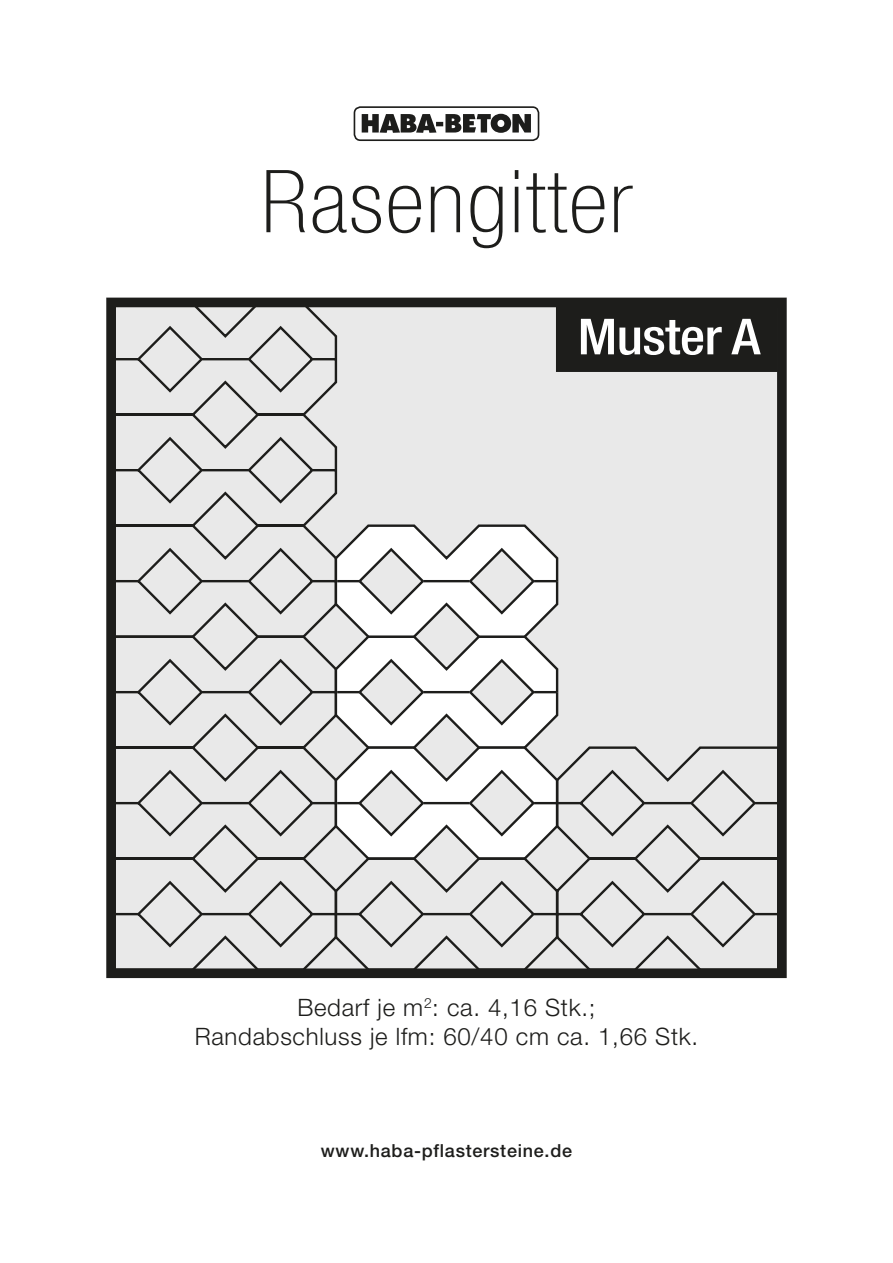
<style>
.page{position:relative;width:893px;height:1263px;background:#fff}
.page>*{position:absolute;margin:0;border:0;box-sizing:border-box;transform-origin:0 0}
.t1{font:100 condensed 87px "Helvetica Neue LT Pro";letter-spacing:.02em;color:#1d1d1b;scale:1.1 1}
.t2{font:500 condensed 49.8px "Helvetica Neue LT Pro";letter-spacing:-.01em;color:#fff;scale:1.1 1}
.t3{font:300 24px/28.8px "Helvetica Neue LT Pro";letter-spacing:.03em;color:#1d1d1b;text-align:center}
.t4{font:500 18px "Helvetica Neue LT Pro";letter-spacing:.04em;color:#1d1d1b}
</style>
<div class="page">
<div style="left:106px;top:298px;width:681px;height:680px;border:10px solid #1d1d1b"></div>
<svg style="left:112px;top:300px;width:669px;height:672px;background:#d8d8d8"></svg>
<svg style="left:333px;top:522px;width:226px;height:339px"></svg>
<hr style="left:423px;top:580px;width:46px;height:2px;background:#1d1d1b">
<hr style="left:337px;top:580px;width:23px;height:2px;background:#1d1d1b">
<hr style="left:534px;top:580px;width:23px;height:2px;background:#1d1d1b">
<div style="left:556px;top:300px;width:222px;height:72px;background:#1d1d1b"></div>
<div style="left:354px;top:106px;width:185px;height:35px;border:2px solid #1d1d1b;border-radius:6px"></div>
<svg style="left:362px;top:114px;width:169px;height:19px"></svg>
<h1 class="t1" style="left:261px;top:154px;width:339px">Rasengitter</h1>
<h2 class="t2" style="left:578px;top:307px;width:167px">Muster A</h2>
<p class="t3" style="left:195px;top:993px;width:505px">Bedarf je m<sup>2</sup>: ca. 4,16 Stk.;<br>Randabschluss je lfm: 60/40 cm ca. 1,66 Stk.</p>
<p class="t4" style="left:321px;top:1139px;width:253px">www.haba-pflastersteine.de</p>
</div>
